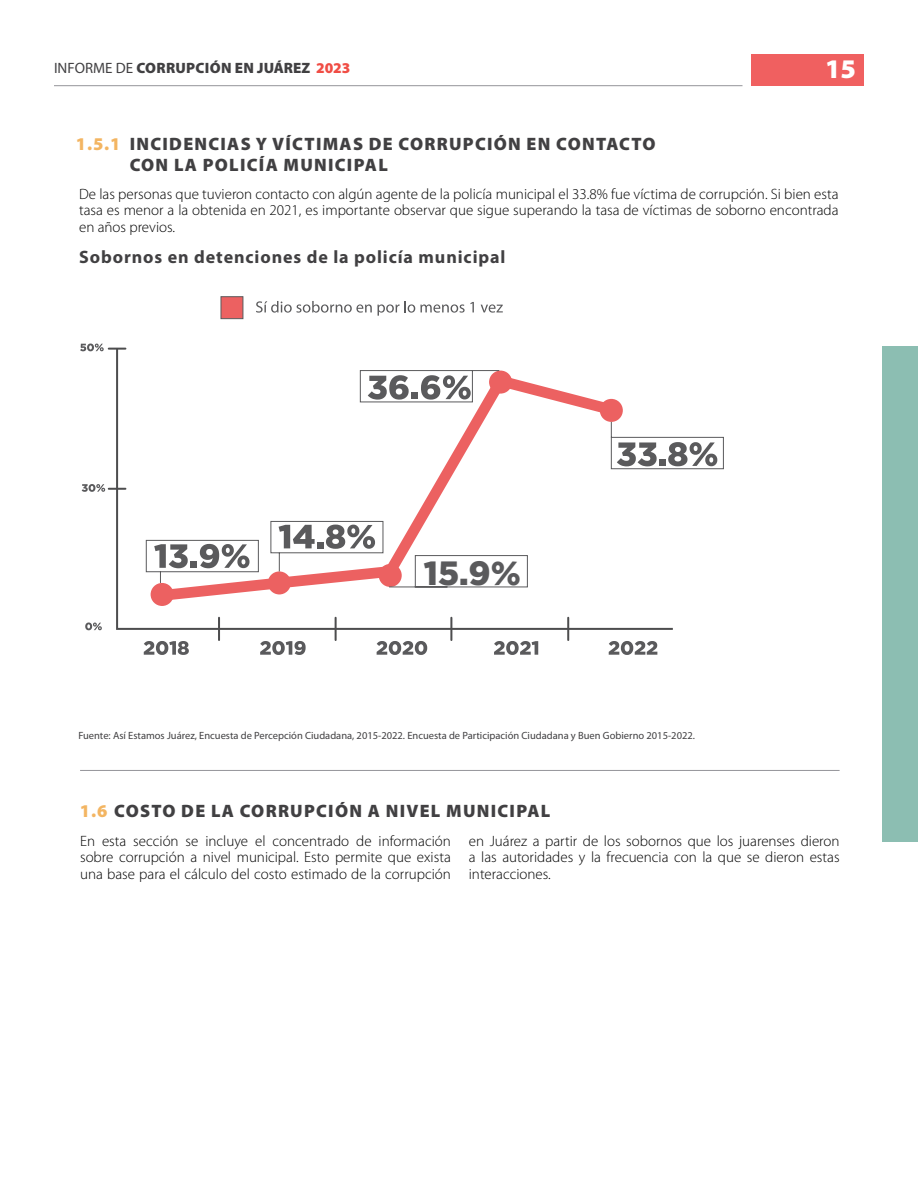
<style>
.page{position:relative;width:918px;height:1188px;background:#fff}
.page>*{position:absolute;margin:0;border:0;box-sizing:border-box;transform-origin:0 0}
.t1{font:900 33.45px "Gotham";color:#5a5a5c}
.t2{font:900 27px "Myriad Pro";color:#fff}
.t3{font:900 18px/21.6px "Myriad Pro";letter-spacing:.07em;color:#414042}
.t4{font:700 18px "Myriad Pro";letter-spacing:.05em;color:#414042}
.t5{font:900 18px "Myriad Pro";color:#f3b562}
.t6{font:300 15px/16.5px "Myriad Pro";color:#000;text-align:justify}
.t7{font:900 15px "Myriad Pro";letter-spacing:.005em;color:#414042}
.t8{font:10.5px "Myriad Pro";color:#414042}
.s1{font-weight:400}
.s2{color:#f04d45}
.s3{color:#f3b562}
</style>
<div class="page">
<div style="left:882px;top:346px;width:36px;height:496px;background:#8cbeb2"></div>
<div style="left:752px;top:54px;width:112px;height:31px;background:#f06060"></div>
<hr style="left:54px;top:85px;width:688px;height:1px;background:#949499">
<hr style="left:80px;top:770px;width:760px;height:1px;background:#949499">
<svg style="left:116px;top:347px;width:557px;height:284px"></svg>
<hr style="left:335px;top:618px;width:2px;height:22px;background:#4d4d4e">
<hr style="left:450px;top:618px;width:2px;height:22px;background:#4d4d4e">
<hr style="left:567px;top:618px;width:2px;height:22px;background:#4d4d4e">
<hr style="left:218px;top:618px;width:2px;height:22px;background:#4d4d4e">
<svg style="left:80px;top:344px;width:45px;height:7px"></svg>
<svg style="left:82px;top:484px;width:43px;height:8px"></svg>
<svg style="left:85px;top:623px;width:17px;height:7px"></svg>
<svg style="left:146px;top:370px;width:578px;height:218px"></svg>
<div style="left:221px;top:296px;width:22px;height:23px;background:#ec6161;border:1px solid #5a5a5c"></div>
<svg style="left:256px;top:301px;width:218px;height:15px"></svg>
<svg style="left:481px;top:304px;width:22px;height:9px"></svg>
<svg style="left:150px;top:368px;width:474px;height:239px"></svg>
<svg style="left:144px;top:641px;width:45px;height:14px"></svg>
<svg style="left:260px;top:641px;width:46px;height:14px"></svg>
<svg style="left:377px;top:641px;width:50px;height:14px"></svg>
<svg style="left:494px;top:641px;width:44px;height:14px"></svg>
<svg style="left:609px;top:641px;width:48px;height:14px"></svg>
<svg style="left:617px;top:442px;width:40px;height:24px"></svg>
<div style="left:659px;top:459px;width:7px;height:7px;background:#5a5a5c"></div>
<svg style="left:668px;top:442px;width:49px;height:24px"></svg>
<svg style="left:368px;top:375px;width:103px;height:25px"></svg>
<svg style="left:279px;top:525px;width:36px;height:23px"></svg>
<div style="left:317px;top:542px;width:7px;height:6px;background:#5a5a5c"></div>
<svg style="left:326px;top:525px;width:49px;height:24px"></svg>
<svg style="left:154px;top:544px;width:34px;height:24px"></svg>
<div style="left:190px;top:561px;width:7px;height:7px;background:#5a5a5c"></div>
<svg style="left:200px;top:544px;width:50px;height:24px"></svg>
<p class="t7" style="left:54px;top:58px;width:298px"><span class="s1">INFORME DE</span> CORRUPCIÓN EN JUÁREZ <span class="s2">2023</span></p>
<h2 class="t2" style="left:825px;top:51px;width:32px">15</h2>
<p class="t3" style="left:130px;top:132px;width:527px">INCIDENCIAS Y VÍCTIMAS DE CORRUPCIÓN EN CONTACTO<br>CON LA POLICÍA MUNICIPAL</p>
<p class="t5" style="left:76px;top:131px;width:46px">1.5.1</p>
<p class="t6" style="left:79px;top:186px;width:761px">De las personas que tuvieron contacto con algún agente de la policía municipal el 33.8% fue víctima de corrupción. Si bien esta tasa es menor a la obtenida en 2021, es importante observar que sigue superando la tasa de víctimas de soborno encontrada en años previos.</p>
<p class="t4" style="left:79px;top:245px;width:428px">Sobornos en detenciones de la policía municipal</p>
<h1 class="t1" style="left:424px;top:554px;width:99px">15.9%</h1>
<p class="t8" style="left:78px;top:729px;width:618px">Fuente: Así Estamos Juárez, Encuesta de Percepción Ciudadana, 2015-2022. Encuesta de Participación Ciudadana y Buen Gobierno 2015-2022.</p>
<p class="t3" style="left:80px;top:799px;width:472px"><span class="s3">1.6</span> COSTO DE LA CORRUPCIÓN A NIVEL MUNICIPAL</p>
<p class="t6" style="left:80px;top:833px;width:372px">En esta sección se incluye el concentrado de información sobre corrupción a nivel municipal. Esto permite que exista una base para el cálculo del costo estimado de la corrupción</p>
<p class="t6" style="left:469px;top:833px;width:372px">en Juárez a partir de los sobornos que los juarenses dieron a las autoridades y la frecuencia con la que se dieron estas interacciones.</p>
</div>
